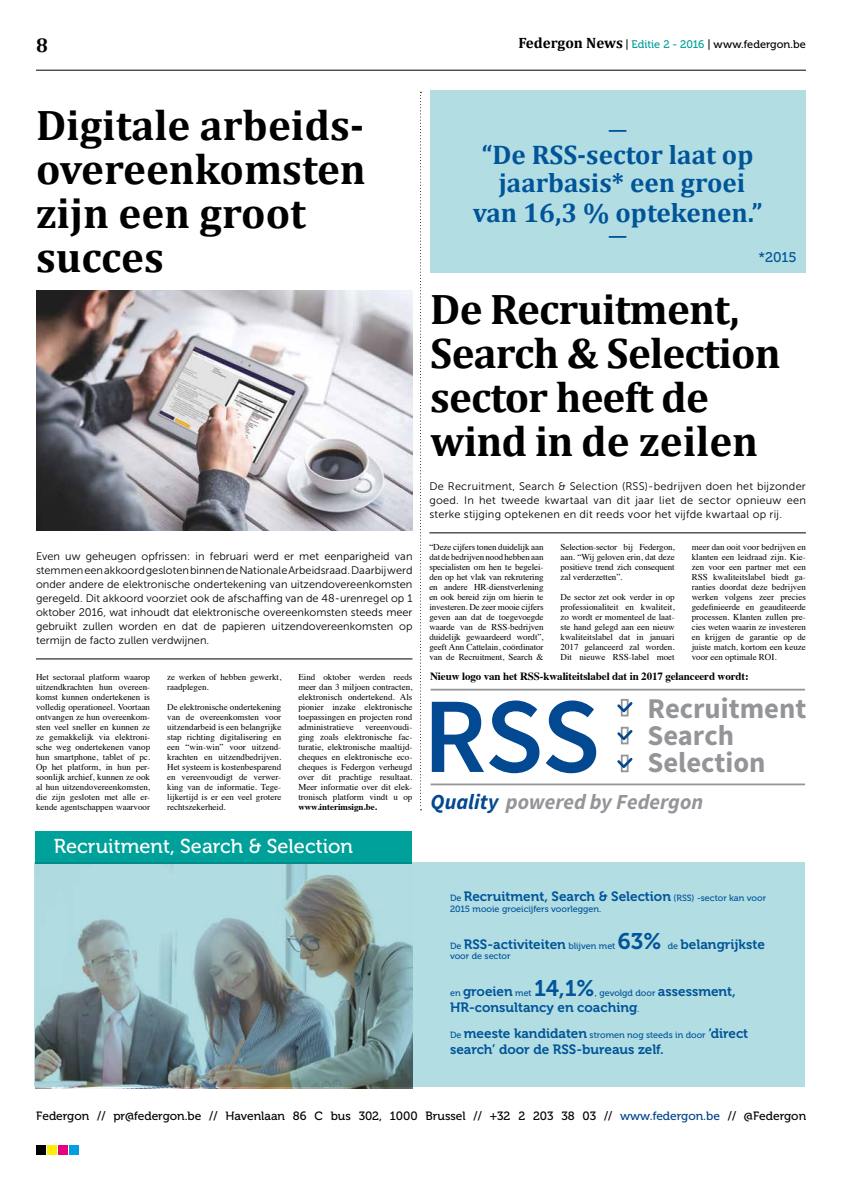
<style>
.page{position:relative;width:842px;height:1191px;background:#fff}
.page>*{position:absolute;margin:0;border:0;box-sizing:border-box;transform-origin:0 0}
.t1{font:600 107.3px "Source Sans Pro";color:#034991}
.t2{font:700 43px/44px "Cambria";letter-spacing:-.015em;color:#000}
.t3{font:700 28.6px/26.8px "Source Sans Pro";color:#949599}
.t4{font:700 27px/29.1px "Cambria";color:#005498;text-align:center}
.t5{font:22.5px "Museo 700";color:#005498}
.t6{font:italic 700 21.5px "Source Sans Pro";color:#949599}
.t7{font:20px "Museo 500";color:#fff}
.t8{font:700 20px "Cambria";color:#000}
.t9{font:700 19.2px "Cambria";color:#005498}
.t10{font:14px "Museo 500";color:#005498}
.t11{font:13.5px "Museo 700";color:#005498}
.t12{font:12px "Museo 500";color:#000}
.t13{font:11px/14px "Museo Sans 300";letter-spacing:.005em;color:#000;text-align:justify}
.t14{font:700 11px "Times";letter-spacing:-.01em;color:#000}
.t15{font:11px "Museo 500";letter-spacing:-.005em;color:#000}
.t16{font:9px/10px "Times";color:#000;text-align:justify}
.t17{font:9px "Museo 500";color:#005498}
.t18{font:700 9px "Times";color:#000}
.s1{font-family:"Cambria";font-weight:700;font-size:15px}
.s2{color:#00a19a}
.s3{color:#034991}
.s4{font-family:"Museo 500";font-size:9px}
.s5{font-family:"Museo 700";font-size:13.5px}
.s6{color:#004289}
</style>
<div class="page">
<hr style="left:36px;top:70px;width:770px;height:1px;background:#000">
<div style="left:69px;top:1145px;width:10px;height:10px;background:#009fe3"></div>
<div style="left:47px;top:1145px;width:9px;height:10px;background:#ffed00"></div>
<div style="left:58px;top:1145px;width:9px;height:10px;background:#e6007d"></div>
<div style="left:36px;top:1145px;width:9px;height:10px;background:#000"></div>
<hr style="left:36px;top:658px;width:376px;height:1px;background:#000">
<img style="left:36px;top:290px;width:376px;height:240px">
<svg style="left:420px;top:92px;width:1px;height:718px"></svg>
<hr style="left:429px;top:532px;width:377px;height:1px;background:#000">
<div style="left:35px;top:830px;width:377px;height:33px;background:#00a19a"></div>
<svg style="left:35px;top:862px;width:770px;height:224px;background:#9dc1c6"></svg>
<div style="left:430px;top:90px;width:376px;height:182px;background:#b2dde3"></div>
<hr style="left:431px;top:783px;width:374px;height:2px;background:#949599">
<hr style="left:431px;top:688px;width:374px;height:2px;background:#949599">
<svg style="left:617px;top:699px;width:16px;height:74px"></svg>
<h3 class="t8" style="left:36px;top:31px;width:13px">8</h3>
<p class="t15" style="left:518px;top:38px;width:289px"><span class="s1">Federgon News</span> | <span class="s2">Editie 2 - 2016</span> | www.federgon.be</p>
<h2 class="t2" style="left:36px;top:102px;width:331px">Digitale arbeids&shy;overeenkomsten zijn een groot succes</h2>
<p class="t13" style="left:36px;top:549px;width:378px">Even uw geheugen opfrissen: in februari werd er met eenparigheid van stemmen een akkoord gesloten binnen de Nationale Arbeidsraad. Daarbij werd onder andere de elektronische ondertekening van uitzendovereenkomsten geregeld. Dit akkoord voorziet ook de afschaffing van de 48-urenregel op 1 oktober 2016, wat inhoudt dat elektronische overeenkomsten steeds meer gebruikt zullen worden en dat de papieren uitzendovereenkomsten op termijn de facto zullen verdwijnen.</p>
<p class="t16" style="left:36px;top:671px;width:116px">Het sectoraal platform waarop uitzendkrachten hun overeen&shy;komst kunnen ondertekenen is volledig operationeel. Voortaan ontvangen ze hun overeenkom&shy;sten veel sneller en kunnen ze ze gemakkelijk via elektroni&shy;sche weg ondertekenen vanop hun smartphone, tablet of pc.<br>Op het platform, in hun per&shy;soonlijk archief, kunnen ze ook al hun uitzendovereenkomsten, die zijn gesloten met alle er&shy;kende agentschappen waarvoor</p>
<p class="t16" style="left:167px;top:671px;width:116px">ze werken of hebben gewerkt, raadplegen.</p>
<p class="t16" style="left:298px;top:671px;width:116px">Eind oktober werden reeds meer dan 3 miljoen contracten, elektronisch ondertekend. Als pionier inzake elektronische toepassingen en projecten rond administratieve vereenvoudi&shy;ging zoals elektronische fac&shy;turatie, elektronische maaltijd&shy;cheques en elektronische eco&shy;cheques is Federgon verheugd over dit prachtige resultaat.<br>Meer informatie over dit elek&shy;tronisch platform vindt u op</p>
<p class="t18" style="left:298px;top:798px;width:80px">www.interimsign.be.</p>
<p class="t16" style="left:167px;top:701px;width:116px">De elektronische ondertekening van de overeenkomsten voor uitzendarbeid is een belangrijke stap richting digitalisering en een “win-win” voor uitzend&shy;krachten en uitzendbedrijven.<br>Het systeem is kostenbesparend en vereenvoudigt de verwer&shy;king van de informatie. Tege&shy;lijkertijd is er een veel grotere rechtszekerheid.</p>
<h3 class="t7" style="left:54px;top:835px;width:301px">Recruitment, Search &amp; Selection</h3>
<h3 class="t9" style="left:608px;top:116px;width:21px">—</h3>
<h3 class="t4" style="left:473px;top:139px;width:291px">“De RSS-sector laat op jaarbasis* een groei van 16,3 % optekenen.”</h3>
<h3 class="t9" style="left:608px;top:222px;width:21px">—</h3>
<h3 class="t10" style="left:758px;top:249px;width:40px">*2015</h3>
<h2 class="t2" style="left:430px;top:285px;width:352px">De Recruitment,<br>Search &amp; Selection sector heeft de wind in de zeilen</h2>
<p class="t13" style="left:429px;top:479px;width:378px">De Recruitment, Search &amp; Selection (RSS)-bedrijven doen het bijzonder goed. In het tweede kwartaal van dit jaar liet de sector opnieuw een sterke stijging optekenen en dit reeds voor het vijfde kwartaal op rij.</p>
<p class="t16" style="left:429px;top:541px;width:116px">“Deze cijfers tonen duidelijk aan dat de bedrijven nood hebben aan specialisten om hen te begelei&shy;den op het vlak van rekrutering en andere HR-dienstverlening en ook bereid zijn om hierin te investeren. De zeer mooie cijfers geven aan dat de toegevoegde waarde van de RSS-bedrijven duidelijk gewaardeerd wordt”, geeft Ann Cattelain, coördinator van de Recruitment, Search &amp;</p>
<p class="t16" style="left:560px;top:541px;width:116px">Selection-sector bij Federgon, aan. “Wij geloven erin, dat deze positieve trend zich consequent zal verderzetten”.</p>
<p class="t16" style="left:692px;top:541px;width:116px">meer dan ooit voor bedrijven en klanten een leidraad zijn. Kie&shy;zen voor een partner met een RSS kwaliteitslabel biedt ga&shy;ranties doordat deze bedrijven werken volgens zeer precies gedefinieerde en geauditeerde processen. Klanten zullen pre&shy;cies weten waarin ze investeren en krijgen de garantie op de juiste match, kortom een keuze voor een optimale ROI.</p>
<p class="t16" style="left:560px;top:591px;width:116px">De sector zet ook verder in op professionaliteit en kwaliteit, zo wordt er momenteel de laat&shy;ste hand gelegd aan een nieuw kwaliteitslabel dat in januari 2017 gelanceerd zal worden.<br>Dit nieuwe RSS-label moet</p>
<p class="t14" style="left:430px;top:666px;width:320px">Nieuw logo van het RSS-kwaliteitslabel dat in 2017 gelanceerd wordt:</p>
<h1 class="t1" style="left:423px;top:664px;width:179px">RSS</h1>
<h3 class="t3" style="left:647px;top:694px;width:160px">Recruitment<br>Search<br>Selection</h3>
<h3 class="t6" style="left:431px;top:787px;width:274px"><span class="s3">Quality</span> powered by Federgon</h3>
<h3 class="t11" style="left:450px;top:889px;width:318px"><span class="s4">De</span> Recruitment, Search &amp; Selection <span class="s4">(RSS) -sector kan voor</span></h3>
<p class="t17" style="left:450px;top:904px;width:153px">2015 mooie groeicijfers voorleggen.</p>
<h3 class="t11" style="left:450px;top:936px;width:167px"><span class="s4">De</span> RSS-activiteiten <span class="s4">blijven met</span></h3>
<h3 class="t5" style="left:618px;top:928px;width:45px">63%</h3>
<h3 class="t11" style="left:668px;top:936px;width:99px"><span class="s4">de</span> belangrijkste</h3>
<p class="t17" style="left:450px;top:951px;width:62px">voor de sector</p>
<h3 class="t11" style="left:450px;top:983px;width:83px"><span class="s4">en</span> groeien <span class="s4">met</span></h3>
<h3 class="t5" style="left:534px;top:975px;width:62px">14,1%</h3>
<p class="t17" style="left:595px;top:988px;width:143px">, gevolgd door <span class="s5">assessment,</span></p>
<h3 class="t11" style="left:450px;top:1000px;width:191px">HR-consultancy en coaching<span class="s4">.</span></h3>
<p class="t17" style="left:450px;top:1030px;width:300px">De <span class="s5">meeste kandidaten</span> stromen nog steeds in door <span class="s5">‘direct</span></p>
<h3 class="t11" style="left:450px;top:1042px;width:215px">search’ door de RSS-bureaus zelf.</h3>
<h3 class="t12" style="left:36px;top:1109px;width:771px">Federgon // pr@federgon.be // Havenlaan 86 C bus 302, 1000 Brussel // +32 2 203 38 03 // <span class="s6">www.federgon.be</span> // @Federgon</h3>
</div>
